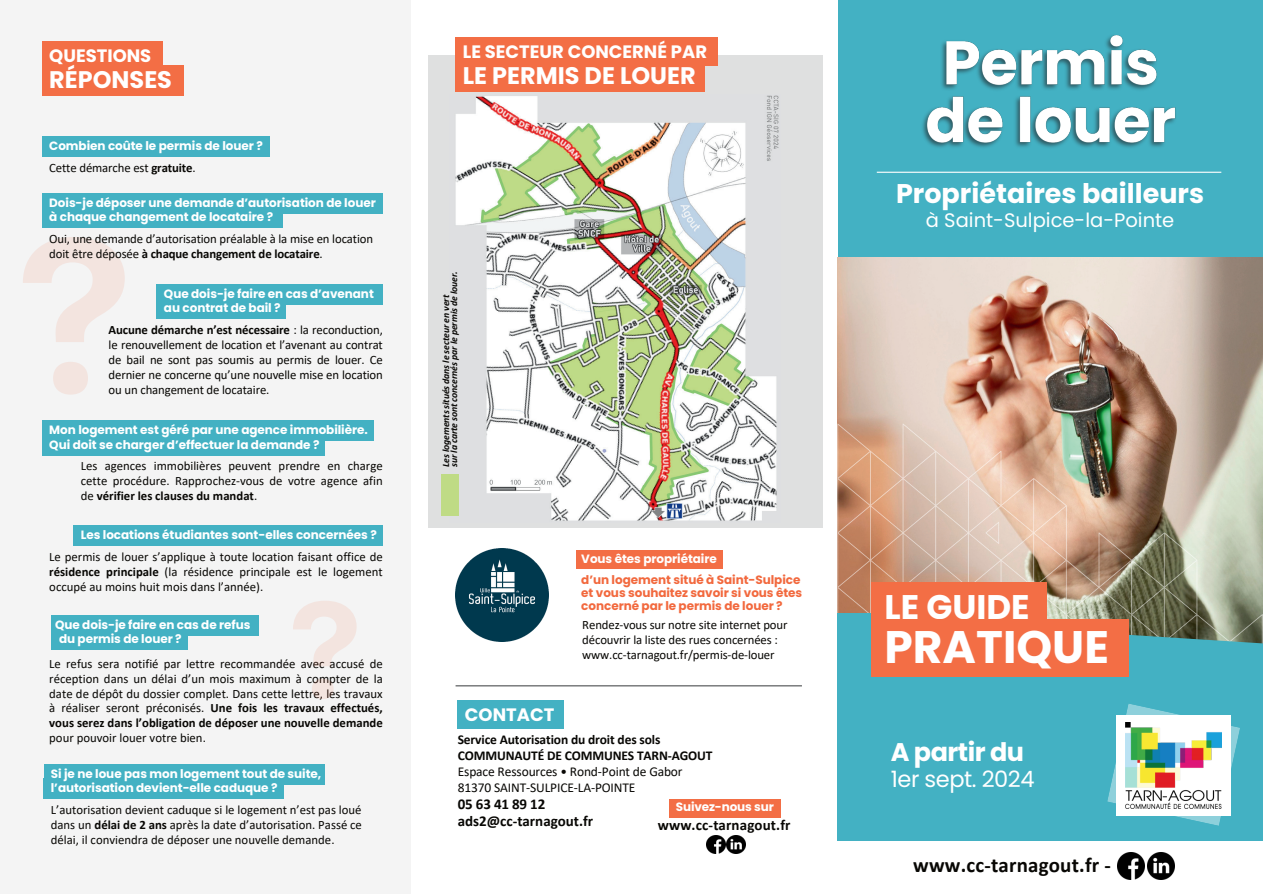
<style>
.page{position:relative;width:1263px;height:894px;background:#fff}
.page>*{position:absolute;margin:0;border:0;box-sizing:border-box;transform-origin:0 0}
.t1{font:700 45.45px "Poppins";color:#fff}
.t2{font:700 34.05px "Poppins";color:#fff}
.t3{font:700 27px "Poppins";color:#fff}
.t4{font:700 25.5px "Poppins";letter-spacing:-.02em;color:#fff}
.t5{font:700 24px "Poppins";color:#fff}
.t6{font:22.5px "Poppins";letter-spacing:-.02em;color:#fff}
.t7{font:700 21px "Calibri";letter-spacing:.01em;color:#080704}
.t8{font:19.5px "Poppins";color:#fff}
.t9{font:700 18px "Poppins";color:#fff}
.t10{font:700 15px/17px "Calibri";color:#080704}
.t11{font:700 13.5px/15.9px "Calibri";letter-spacing:-.01em;color:#080704}
.t12{font:13.5px/15.9px "Calibri";letter-spacing:-.01em;color:#080704}
.t13{font:12.75px/14.9px "Calibri";color:#080704;text-align:justify}
.t14{font:700 12px/14.2px "Poppins";letter-spacing:-.005em;color:#fff}
.t15{font:700 12px/13px "Poppins";letter-spacing:-.005em;color:#f2693e}
.t16{font:italic 700 9.75px/8.1px "Calibri";letter-spacing:-.01em;color:#080704}
.s1{font-weight:700}
</style>
<div class="page">
<div style="left:838px;top:0;width:425px;height:600px;background:#43b1c3"></div>
<div style="left:0;top:0;width:411px;height:893px;background:#f4f4f4"></div>
<div style="left:42px;top:42px;width:120px;height:28px;background:#f36e45"></div>
<div style="left:42px;top:65px;width:141px;height:30px;background:#f36e45"></div>
<div style="left:428px;top:56px;width:395px;height:472px;background:#dfe0e0"></div>
<div style="left:456px;top:38px;width:262px;height:28px;background:#f36e45"></div>
<div style="left:456px;top:61px;width:249px;height:30px;background:#f36e45"></div>
<div style="left:42px;top:193px;width:341px;height:20px;background:#43b1c3"></div>
<div style="left:42px;top:207px;width:240px;height:20px;background:#43b1c3"></div>
<div style="left:156px;top:284px;width:227px;height:21px;background:#43b1c3"></div>
<div style="left:156px;top:298px;width:130px;height:21px;background:#43b1c3"></div>
<div style="left:42px;top:420px;width:332px;height:21px;background:#43b1c3"></div>
<div style="left:42px;top:434px;width:283px;height:21px;background:#43b1c3"></div>
<div style="left:73px;top:525px;width:310px;height:20px;background:#43b1c3"></div>
<div style="left:51px;top:615px;width:207px;height:20px;background:#43b1c3"></div>
<div style="left:51px;top:629px;width:136px;height:20px;background:#43b1c3"></div>
<div style="left:44px;top:764px;width:281px;height:20px;background:#43b1c3"></div>
<div style="left:44px;top:778px;width:240px;height:20px;background:#43b1c3"></div>
<div style="left:458px;top:700px;width:106px;height:28px;background:#43b1c3"></div>
<img style="left:456px;top:548px;width:93px;height:93px">
<hr style="left:877px;top:172px;width:344px;height:1px;background:#fff">
<img style="left:837px;top:258px;width:426px;height:165px">
<img style="left:837px;top:423px;width:426px;height:193px">
<div style="left:839px;top:616px;width:424px;height:225px;background:#43b1c3"></div>
<div style="left:837px;top:613px;width:67px;height:182px;background:#43b1c3"></div>
<svg style="left:1107px;top:703px;width:133px;height:122px;background:#59baca"></svg>
<div style="left:1116px;top:714px;width:114px;height:101px;background:#fff"></div>
<img style="left:1125px;top:722px;width:97px;height:86px">
<img style="left:1148px;top:852px;width:27px;height:27px">
<img style="left:1118px;top:852px;width:27px;height:27px">
<div style="left:871px;top:582px;width:175px;height:44px;background:#f36e45"></div>
<div style="left:871px;top:619px;width:258px;height:57px;background:#f36e45"></div>
<div style="left:577px;top:550px;width:146px;height:18px;background:#f36e45"></div>
<svg style="left:23px;top:237px;width:102px;height:157px"></svg>
<svg style="left:293px;top:601px;width:64px;height:97px"></svg>
<div style="left:42px;top:136px;width:228px;height:21px;background:#43b1c3"></div>
<hr style="left:456px;top:685px;width:346px;height:1px;background:#4d4f51">
<div style="left:669px;top:798px;width:112px;height:19px;background:#f36e45"></div>
<img style="left:727px;top:835px;width:18px;height:18px">
<img style="left:707px;top:835px;width:18px;height:18px">
<img style="left:449px;top:95px;width:330px;height:426px">
<div style="left:442px;top:474px;width:17px;height:41px;background:#bfdb85"></div>
<img style="left:922px;top:35px;width:254px;height:113px">
<h3 class="t9" style="left:49px;top:45px;width:103px">QUESTIONS</h3>
<h3 class="t9" style="left:463px;top:41px;width:246px">LE SECTEUR CONCERNÉ PAR</h3>
<h3 class="t5" style="left:49px;top:66px;width:124px">RÉPONSES</h3>
<h3 class="t5" style="left:463px;top:62px;width:234px">LE PERMIS DE LOUER</h3>
<p class="t14" style="left:49px;top:139px;width:215px">Combien coûte le permis de louer ?</p>
<p class="t13" style="left:49px;top:159px;width:148px">Cette démarche est <span class="s1">gratuite</span>.</p>
<p class="t14" style="left:49px;top:195px;width:328px">Dois-je déposer une demande d’autorisation de louer à chaque changement de locataire ?</p>
<p class="t13" style="left:49px;top:231px;width:325px">Oui, une demande d’autorisation préalable à la mise en location doit être déposée <span class="s1">à chaque changement de locataire</span>.</p>
<p class="t14" style="left:164px;top:287px;width:211px">Que dois-je faire en cas d’avenant au contrat de bail ?</p>
<p class="t13" style="left:109px;top:322px;width:276px"><span class="s1">Aucune démarche n’est nécessaire</span> : la reconduction, le renouvellement de location et l’avenant au contrat de bail ne sont pas soumis au permis de louer. Ce dernier ne concerne qu’une nouvelle mise en location ou un changement de locataire.</p>
<p class="t14" style="left:49px;top:423px;width:320px">Mon logement est géré par une agence immobilière.<br>Qui doit se charger d’effectuer la demande ?</p>
<p class="t13" style="left:81px;top:458px;width:304px">Les agences immobilières peuvent prendre en charge cette procédure. Rapprochez-vous de votre agence afin de <span class="s1">vérifier les clauses du mandat</span>.</p>
<p class="t14" style="left:81px;top:527px;width:298px">Les locations étudiantes sont-elles concernées ?</p>
<p class="t13" style="left:49px;top:549px;width:335px">Le permis de louer s’applique à toute location faisant office de <span class="s1">résidence principale</span> (la résidence principale est le logement occupé au moins huit mois dans l’année).</p>
<p class="t14" style="left:55px;top:617px;width:197px">Que dois-je faire en cas de refus</p>
<p class="t13" style="left:49px;top:655px;width:335px">Le refus sera notifié par lettre recommandée avec accusé de réception dans un délai d’un mois maximum à compter de la date de dépôt du dossier complet. Dans cette lettre, les travaux à réaliser seront préconisés. <span class="s1">Une fois les travaux effectués, vous serez dans l’obligation de déposer une nouvelle demande</span></p>
<p class="t13" style="left:49px;top:730px;width:158px">pour pouvoir louer votre bien.</p>
<p class="t14" style="left:59px;top:631px;width:124px">du permis de louer ?</p>
<p class="t14" style="left:51px;top:766px;width:272px">Si je ne loue pas mon logement tout de suite, l’autorisation devient-elle caduque ?</p>
<p class="t13" style="left:51px;top:801px;width:313px">L’autorisation devient caduque si le logement n’est pas loué dans un <span class="s1">délai de 2 ans</span> après la date d’autorisation. Passé ce délai, il conviendra de déposer une nouvelle demande.</p>
<p class="t16" style="left:441px;top:467px;width:197px;rotate:-90deg">Les logements situés dans le secteur en vert<br>sur la carte sont concernés par le permis de louer.</p>
<h3 class="t9" style="left:465px;top:704px;width:91px">CONTACT</h3>
<p class="t14" style="left:581px;top:551px;width:137px">Vous êtes propriétaire</p>
<p class="t15" style="left:581px;top:573px;width:222px">d’un logement situé à Saint-Sulpice et vous souhaitez savoir si vous êtes concerné par le permis de louer ?</p>
<p class="t13" style="left:582px;top:616px;width:207px;text-align:left">Rendez-vous sur notre site internet pour découvrir la liste des rues concernées : www.cc-tarnagout.fr/permis-de-louer</p>
<p class="t11" style="left:458px;top:731px;width:256px">Service Autorisation du droit des sols<br>COMMUNAUTÉ DE COMMUNES TARN-AGOUT</p>
<p class="t12" style="left:458px;top:763px;width:226px">Espace Ressources • Rond-Point de Gabor<br>81370 SAINT-SULPICE-LA-POINTE</p>
<p class="t10" style="left:458px;top:795px;width:137px">05 63 41 89 12 ads2@cc-tarnagout.fr</p>
<p class="t14" style="left:676px;top:799px;width:100px">Suivez-nous sur</p>
<p class="t10" style="left:658px;top:816px;width:134px">www.cc-tarnagout.fr</p>
<h3 class="t3" style="left:896px;top:177px;width:310px">Propriétaires bailleurs</h3>
<h3 class="t8" style="left:926px;top:209px;width:250px">à Saint-Sulpice-la-Pointe</h3>
<h2 class="t2" style="left:885px;top:586px;width:147px">LE GUIDE</h2>
<h1 class="t1" style="left:885px;top:621px;width:226px">PRATIQUE</h1>
<h3 class="t4" style="left:891px;top:736px;width:135px">A partir du</h3>
<h3 class="t6" style="left:891px;top:765px;width:145px">1er sept. 2024</h3>
<h3 class="t7" style="left:877px;top:851px;width:199px">www.cc-tarnagout.fr -</h3>
<h3 class="t7" style="left:913px;top:851px;width:199px">www.cc-tarnagout.fr -</h3>
</div>
